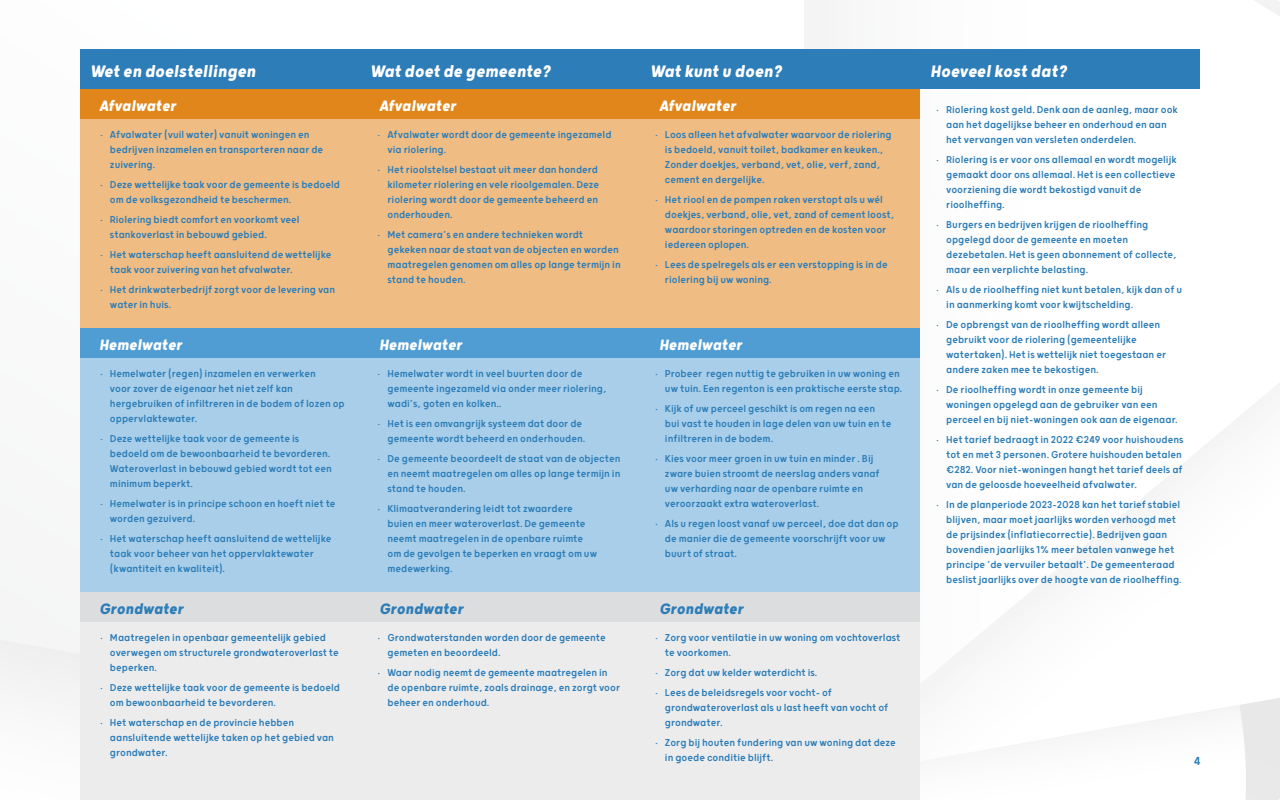
<style>
.page{position:relative;width:1280px;height:800px;background:#fff}
.page>*{position:absolute;margin:0;border:0;box-sizing:border-box;transform-origin:0 0}
.t1{font:italic 700 20px "Grold Rounded Slim";color:#fff}
.t2{font:italic 700 18px "Grold Rounded Slim";color:#fff}
.t3{font:italic 700 18px "Grold Rounded Slim";color:#2c7db8}
.t4{font:14px "Grold Rounded Slim";color:#2c7db8}
.t5{font:12px/15px "Grold Rounded Slim";color:#2c7db8}
</style>
<div class="page">
<svg style="left:1040px;top:715px;width:240px;height:49px"></svg>
<svg style="left:804px;top:0;width:476px;height:715px"></svg>
<div style="left:0;top:624px;width:80px;height:79px;background:#f3f3f3"></div>
<div style="left:80px;top:119px;width:280px;height:209px;background:#efbc83"></div>
<div style="left:80px;top:358px;width:280px;height:234px;background:#a8cee9"></div>
<div style="left:80px;top:622px;width:280px;height:178px;background:#ececed"></div>
<div style="left:360px;top:119px;width:280px;height:209px;background:#efbc83"></div>
<div style="left:360px;top:358px;width:280px;height:234px;background:#a8cee9"></div>
<div style="left:360px;top:622px;width:280px;height:178px;background:#ececed"></div>
<div style="left:640px;top:119px;width:280px;height:209px;background:#efbc83"></div>
<div style="left:640px;top:358px;width:280px;height:234px;background:#a8cee9"></div>
<div style="left:640px;top:622px;width:280px;height:178px;background:#ececed"></div>
<div style="left:80px;top:49px;width:280px;height:40px;background:#2c7db8"></div>
<div style="left:80px;top:89px;width:280px;height:30px;background:#e0861a"></div>
<div style="left:80px;top:328px;width:280px;height:30px;background:#509dd4"></div>
<div style="left:80px;top:592px;width:280px;height:30px;background:#dcddde"></div>
<div style="left:360px;top:49px;width:280px;height:40px;background:#2c7db8"></div>
<div style="left:360px;top:89px;width:280px;height:30px;background:#e0861a"></div>
<div style="left:360px;top:328px;width:280px;height:30px;background:#509dd4"></div>
<div style="left:360px;top:592px;width:280px;height:30px;background:#dcddde"></div>
<div style="left:640px;top:49px;width:280px;height:40px;background:#2c7db8"></div>
<div style="left:640px;top:89px;width:280px;height:30px;background:#e0861a"></div>
<div style="left:640px;top:328px;width:280px;height:30px;background:#509dd4"></div>
<div style="left:640px;top:592px;width:280px;height:30px;background:#dcddde"></div>
<div style="left:920px;top:49px;width:280px;height:40px;background:#2c7db8"></div>
<h1 class="t1" style="left:90px;top:59px;width:167px">Wet en doelstellingen</h1>
<h2 class="t2" style="left:99px;top:95px;width:79px">Afvalwater</h2>
<p class="t5" style="left:110px;top:126px;width:215px;text-indent:-10px">• Afvalwater (vuil water) vanuit woningen en bedrijven inzamelen en transporteren naar de zuivering.</p>
<p class="t5" style="left:110px;top:176px;width:232px;text-indent:-10px">• Deze wettelijke taak voor de gemeente is bedoeld om de volksgezondheid te beschermen.</p>
<p class="t5" style="left:110px;top:211px;width:191px;text-indent:-10px">• Riolering biedt comfort en voorkomt veel stankoverlast in bebouwd gebied.</p>
<p class="t5" style="left:110px;top:246px;width:223px;text-indent:-10px">• Het waterschap heeft aansluitend de wettelijke taak voor zuivering van het afvalwater.</p>
<p class="t5" style="left:110px;top:281px;width:227px;text-indent:-10px">• Het drinkwaterbedrijf zorgt voor de levering van water in huis.</p>
<h2 class="t2" style="left:99px;top:334px;width:85px">Hemelwater</h2>
<p class="t5" style="left:110px;top:365px;width:236px;text-indent:-10px">• Hemelwater (regen) inzamelen en verwerken<br>voor zover de eigenaar het niet zelf kan hergebruiken of infiltreren in de bodem of lozen op oppervlaktewater.</p>
<p class="t5" style="left:110px;top:430px;width:223px;text-indent:-10px">• Deze wettelijke taak voor de gemeente is bedoeld om de bewoonbaarheid te bevorderen.<br>Wateroverlast in bebouwd gebied wordt tot een minimum beperkt.</p>
<p class="t5" style="left:110px;top:495px;width:227px;text-indent:-10px">• Hemelwater is in principe schoon en hoeft niet te worden gezuiverd.</p>
<p class="t5" style="left:110px;top:530px;width:223px;text-indent:-10px">• Het waterschap heeft aansluitend de wettelijke taak voor beheer van het oppervlaktewater (kwantiteit en kwaliteit).</p>
<h2 class="t3" style="left:99px;top:598px;width:86px">Grondwater</h2>
<p class="t5" style="left:110px;top:629px;width:230px;text-indent:-10px">• Maatregelen in openbaar gemeentelijk gebied overwegen om structurele grondwateroverlast te beperken.</p>
<p class="t5" style="left:110px;top:679px;width:232px;text-indent:-10px">• Deze wettelijke taak voor de gemeente is bedoeld om bewoonbaarheid te bevorderen.</p>
<p class="t5" style="left:110px;top:714px;width:226px;text-indent:-10px">• Het waterschap en de provincie hebben aansluitende wettelijke taken op het gebied van grondwater.</p>
<h1 class="t1" style="left:370px;top:59px;width:182px">Wat doet de gemeente?</h1>
<h2 class="t2" style="left:379px;top:95px;width:79px">Afvalwater</h2>
<p class="t5" style="left:387px;top:126px;width:226px;text-indent:-10px">• Afvalwater wordt door de gemeente ingezameld via riolering.</p>
<p class="t5" style="left:387px;top:161px;width:213px;text-align:justify;text-indent:-10px">• Het rioolstelsel bestaat uit meer dan honderd kilometer riolering en vele rioolgemalen. Deze riolering wordt door de gemeente beheerd en onderhouden.</p>
<p class="t5" style="left:387px;top:226px;width:235px;text-indent:-10px">• Met camera’s en andere technieken wordt gekeken naar de staat van de objecten en worden maatregelen genomen om alles op lange termijn in stand te houden.</p>
<h2 class="t2" style="left:379px;top:334px;width:85px">Hemelwater</h2>
<p class="t5" style="left:387px;top:365px;width:221px;text-indent:-10px">• Hemelwater wordt in veel buurten door de gemeente ingezameld via onder meer riolering, wadi’s, goten en kolken..</p>
<p class="t5" style="left:378px;top:415px;width:209px;text-align:right">• Het is een omvangrijk systeem dat door de gemeente wordt beheerd en onderhouden.</p>
<p class="t5" style="left:387px;top:450px;width:234px;text-align:justify;text-indent:-10px">• De gemeente beoordeelt de staat van de objecten en neemt maatregelen om alles op lange termijn in stand te houden.</p>
<p class="t5" style="left:387px;top:500px;width:211px;text-indent:-10px">• Klimaatverandering leidt tot zwaardere buien en meer wateroverlast. De gemeente neemt maatregelen in de openbare ruimte om de gevolgen te beperken en vraagt om uw medewerking.</p>
<h2 class="t3" style="left:379px;top:598px;width:86px">Grondwater</h2>
<p class="t5" style="left:387px;top:629px;width:220px;text-indent:-10px">• Grondwaterstanden worden door de gemeente gemeten en beoordeeld.</p>
<p class="t5" style="left:387px;top:664px;width:234px;text-indent:-10px">• Waar nodig neemt de gemeente maatregelen in de openbare ruimte, zoals drainage, en zorgt voor beheer en onderhoud.</p>
<h1 class="t1" style="left:650px;top:59px;width:134px">Wat kunt u doen?</h1>
<h2 class="t2" style="left:659px;top:95px;width:79px">Afvalwater</h2>
<p class="t5" style="left:665px;top:127px;width:228px;text-indent:-10px">• Loos alleen het afvalwater waarvoor de riolering is bedoeld, vanuit toilet, badkamer en keuken., Zonder doekjes, verband, vet, olie, verf, zand, cement en dergelijke.</p>
<p class="t5" style="left:665px;top:192px;width:231px;text-indent:-10px">• Het riool en de pompen raken verstopt als u wél doekjes, verband, olie, vet, zand of cement loost, waardoor storingen optreden en de kosten voor iedereen oplopen.</p>
<p class="t5" style="left:665px;top:257px;width:224px;text-indent:-10px">• Lees de spelregels als er een verstopping is in de riolering bij uw woning.</p>
<h2 class="t2" style="left:659px;top:334px;width:85px">Hemelwater</h2>
<p class="t5" style="left:655px;top:366px;width:249px;text-align:right">• Probeer regen nuttig te gebruiken in uw woning en uw tuin. Een regenton is een praktische eerste stap.</p>
<p class="t5" style="left:665px;top:401px;width:228px;text-indent:-10px">• Kijk of uw perceel geschikt is om regen na een bui vast te houden in lage delen van uw tuin en te infiltreren in de bodem.</p>
<p class="t5" style="left:665px;top:451px;width:216px;text-indent:-10px">• Kies voor meer groen in uw tuin en minder . Bij zware buien stroomt de neerslag anders vanaf uw verharding naar de openbare ruimte en veroorzaakt extra wateroverlast.</p>
<p class="t5" style="left:665px;top:516px;width:235px;text-indent:-10px">• Als u regen loost vanaf uw perceel, doe dat dan op de manier die de gemeente voorschrijft voor uw buurt of straat.</p>
<h2 class="t3" style="left:659px;top:598px;width:86px">Grondwater</h2>
<p class="t5" style="left:665px;top:630px;width:237px;text-indent:-10px">• Zorg voor ventilatie in uw woning om vochtoverlast te voorkomen.</p>
<p class="t5" style="left:655px;top:665px;width:164px">• Zorg dat uw kelder waterdicht is.</p>
<p class="t5" style="left:665px;top:685px;width:225px;text-indent:-10px">• Lees de beleidsregels voor vocht- of grondwateroverlast als u last heeft van vocht of grondwater.</p>
<p class="t5" style="left:665px;top:735px;width:232px;text-indent:-10px">• Zorg bij houten fundering van uw woning dat deze in goede conditie blijft.</p>
<h1 class="t1" style="left:930px;top:59px;width:139px">Hoeveel kost dat?</h1>
<p class="t5" style="left:946px;top:102px;width:233px;text-indent:-10px">• Riolering kost geld. Denk aan de aanleg, maar ook aan het dagelijkse beheer en onderhoud en aan het vervangen van versleten onderdelen.</p>
<p class="t5" style="left:946px;top:152px;width:232px;text-indent:-10px">• Riolering is er voor ons allemaal en wordt mogelijk gemaakt door ons allemaal. Het is een collectieve voorziening die wordt bekostigd vanuit de rioolheffing.</p>
<p class="t5" style="left:946px;top:217px;width:232px;text-indent:-10px">• Burgers en bedrijven krijgen de rioolheffing opgelegd door de gemeente en moeten dezebetalen. Het is geen abonnement of collecte, maar een verplichte belasting.</p>
<p class="t5" style="left:946px;top:282px;width:238px;text-indent:-10px">• Als u de rioolheffing niet kunt betalen, kijk dan of u in aanmerking komt voor kwijtschelding.</p>
<p class="t5" style="left:946px;top:317px;width:221px;text-indent:-10px">• De opbrengst van de rioolheffing wordt alleen gebruikt voor de riolering (gemeentelijke watertaken). Het is wettelijk niet toegestaan er andere zaken mee te bekostigen.</p>
<p class="t5" style="left:946px;top:382px;width:233px;text-indent:-10px">• De rioolheffing wordt in onze gemeente bij woningen opgelegd aan de gebruiker van een perceel en bij niet-woningen ook aan de eigenaar.</p>
<p class="t5" style="left:946px;top:432px;width:239px;text-indent:-10px">• Het tarief bedraagt in 2022 €249 voor huishoudens tot en met 3 personen. Grotere huishouden betalen €282. Voor niet-woningen hangt het tarief deels af van de geloosde hoeveelheid afvalwater.</p>
<p class="t5" style="left:946px;top:497px;width:237px;text-indent:-10px">• In de planperiode 2023-2028 kan het tarief stabiel blijven, maar moet jaarlijks worden verhoogd met de prijsindex (inflatiecorrectie). Bedrijven gaan bovendien jaarlijks 1% meer betalen vanwege het principe ‘de vervuiler betaalt’. De gemeenteraad beslist jaarlijks over de hoogte van de rioolheffing.</p>
<p class="t4" style="left:1194px;top:752px;width:8px">4</p>
</div>
